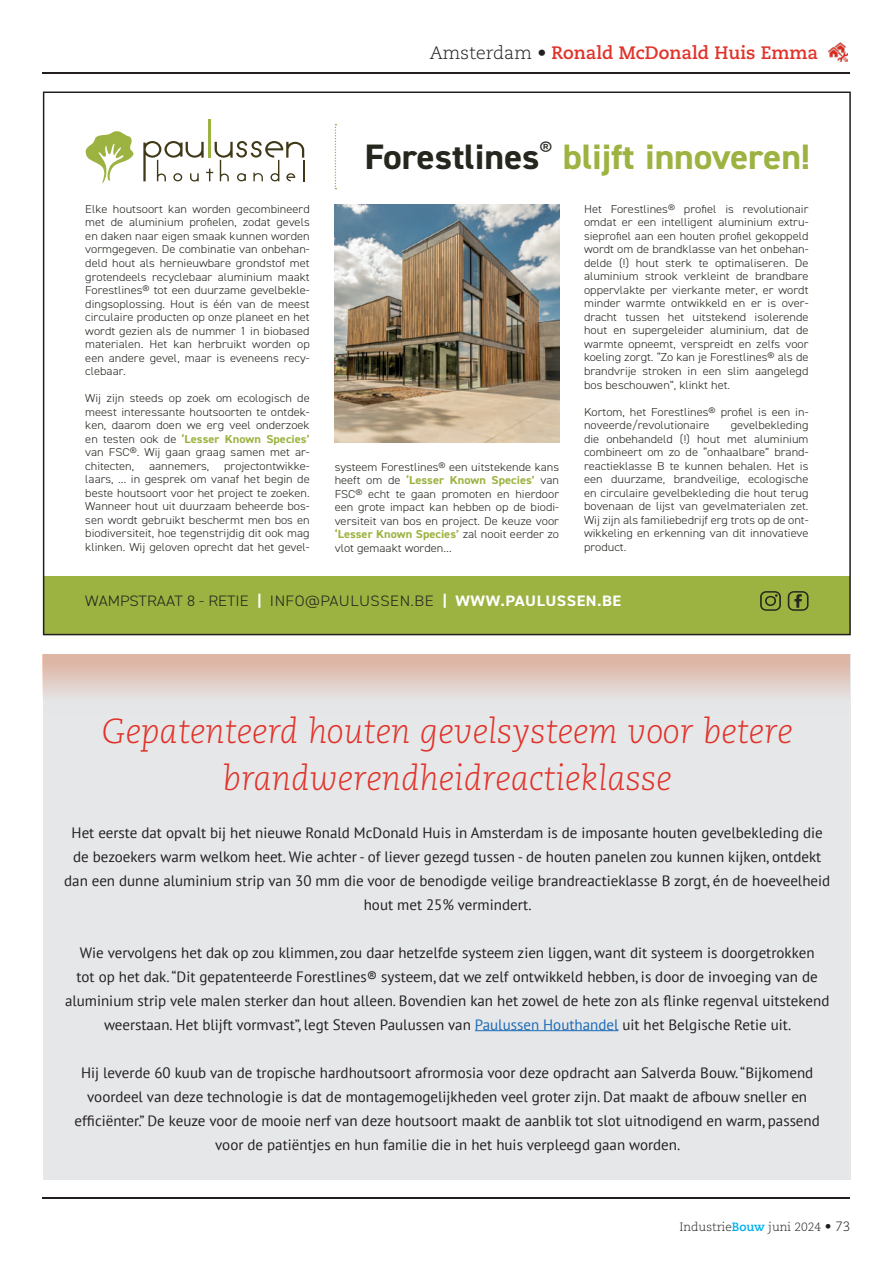
<style>
.page{position:relative;width:893px;height:1263px;background:#fff}
.page>*{position:absolute;margin:0;border:0;box-sizing:border-box;transform-origin:0 0}
.t1{font:700 35.4px "DIN2014";letter-spacing:-.005em;color:#9cb341;scale:1.06 1}
.t2{font:italic 300 34.5px/46.5px "Caecilia LT Pro 46";color:#e13229;text-align:center}
.t3{font:700 18px "Caecilia LT Pro 75";color:#e13229}
.t4{font:300 15.15px "DIN2014";color:#25261e;scale:1.08 1}
.t5{font:15px/24px "PT Sans";color:#231f20;text-align:center}
.t6{font:300 12px "Caecilia LT Pro 45";color:#231f20}
.t7{font:300 11.55px/13.5px "DIN2014";color:#25261e;text-align:justify;scale:1.08 1}
.s1{font-family:"Caecilia LT Pro 45";font-weight:300;color:#231f20}
.s2{color:#25261e}
.s3{font-weight:700;color:#9cb341}
.s4{font-weight:700;color:#fff}
.s5{color:#1b6ab5}
.s6{font-family:"Caecilia LT Pro 75";font-weight:700;color:#00aeef}
.s7{font-size:13.5px}
</style>
<div class="page">
<hr style="left:43px;top:72px;width:807px;height:1px;background:#231f20">
<hr style="left:43px;top:1198px;width:807px;height:1px;background:#231f20">
<div style="left:44px;top:576px;width:806px;height:59px;background:#9cb341"></div>
<svg style="left:760px;top:591px;width:21px;height:20px"></svg>
<svg style="left:788px;top:591px;width:20px;height:20px"></svg>
<hr style="left:208px;top:119px;width:2px;height:39px;background:#9cb342">
<svg style="left:143px;top:141px;width:161px;height:41px"></svg>
<svg style="left:86px;top:131px;width:48px;height:52px"></svg>
<svg style="left:335px;top:124px;width:1px;height:65px"></svg>
<img style="left:335px;top:205px;width:224px;height:238px">
<div style="left:43px;top:654px;width:808px;height:525px;background:#e6e7e9"></div>
<hr style="left:475px;top:1030px;width:143px;height:1px;background:#1b6ab5">
<div style="left:43px;top:654px;width:807px;height:60px;background:linear-gradient(to bottom,#ddb09e,#e6edf2)"></div>
<img style="left:829px;top:43px;width:19px;height:19px">
<h3 class="t3" style="left:430px;top:40px;width:390px"><span class="s1">Amsterdam •</span> Ronald McDonald Huis Emma</h3>
<h1 class="t1" style="left:364px;top:133px;width:422px"><span class="s2">Forestlines</span><sup>®</sup> blijft innoveren!</h1>
<p class="t7" style="left:85px;top:202px;width:209px">Elke houtsoort kan worden gecombineerd met de aluminium profielen, zodat gevels en daken naar eigen smaak kunnen worden vormgegeven. De combinatie van onbehan&shy;deld hout als hernieuwbare grondstof met grotendeels recyclebaar aluminium maakt Forestlines® tot een duurzame gevelbekle&shy;dingsoplossing. Hout is één van de meest circulaire producten op onze planeet en het wordt gezien als de nummer 1 in biobased materialen. Het kan herbruikt worden op een andere gevel, maar is eveneens recy&shy;clebaar.</p>
<p class="t7" style="left:85px;top:391px;width:209px">Wij zijn steeds op zoek om ecologisch de meest interessante houtsoorten te ontdek&shy;ken, daarom doen we erg veel onderzoek en testen ook de <span class="s3">‘Lesser Known Species’ </span>van FSC®. Wij gaan graag samen met ar&shy;chitecten,</p>
<p class="t7" style="left:85px;top:459px;width:209px;text-indent:139px">projectontwikke&shy;laars, … in gesprek om vanaf het begin de beste houtsoort voor het project te zoeken.<br>Wanneer hout uit duurzaam beheerde bos&shy;sen wordt gebruikt beschermt men bos en biodiversiteit, hoe tegenstrijdig dit ook mag klinken. Wij geloven oprecht dat het gevel-</p>
<p class="t7" style="left:335px;top:460px;width:209px">systeem Forestlines® een uitstekende kans heeft om de <span class="s3">‘Lesser Known Species’</span> van FSC® echt te gaan promoten en hierdoor een grote impact kan hebben op de biodi&shy;versiteit van bos en project. De keuze voor <span class="s3">‘Lesser Known Species’</span> zal nooit eerder zo vlot gemaakt worden…</p>
<p class="t7" style="left:149px;top:459px;width:57px">aannemers,</p>
<p class="t7" style="left:584px;top:202px;width:209px">Het Forestlines® profiel is revolutionair omdat er een intelligent aluminium extru&shy;sieprofiel aan een houten profiel gekoppeld wordt om de brandklasse van het onbehan&shy;delde (!) hout sterk te optimaliseren. De aluminium strook verkleint de brandbare oppervlakte per vierkante meter, er wordt minder warmte ontwikkeld en er is over&shy;dracht tussen het uitstekend isolerende hout en supergeleider aluminium, dat de warmte opneemt, verspreidt en zelfs voor koeling zorgt. “Zo kan je Forestlines® als de brandvrije stroken in een slim aangelegd bos beschouwen”, klinkt het.</p>
<p class="t7" style="left:584px;top:405px;width:209px">Kortom, het Forestlines® profiel is een in&shy;noveerde/revolutionaire</p>
<p class="t7" style="left:584px;top:418px;width:209px;text-indent:147px">gevelbekleding die onbehandeld (!) hout met aluminium combineert om zo de “onhaalbare” brand&shy;reactieklasse B te kunnen behalen. Het is een duurzame, brandveilige, ecologische en circulaire gevelbekleding die hout terug bovenaan de lijst van gevelmaterialen zet.<br>Wij zijn als familiebedrijf erg trots op de ont&shy;wikkeling en erkenning van dit innovatieve product.</p>
<h3 class="t4" style="left:85px;top:592px;width:498px">WAMPSTRAAT 8 - RETIE <span class="s4">|</span> INFO@PAULUSSEN.BE <span class="s4">| WWW.PAULUSSEN.BE</span></h3>
<h2 class="t2" style="left:101px;top:708px;width:693px">Gepatenteerd houten gevelsysteem voor betere brandwerendheidreactieklasse</h2>
<p class="t5" style="left:64px;top:820px;width:768px">Het eerste dat opvalt bij het nieuwe Ronald McDonald Huis in Amsterdam is de imposante houten gevelbekleding die de bezoekers warm welkom heet. Wie achter - of liever gezegd tussen - de houten panelen zou kunnen kijken, ontdekt dan een dunne aluminium strip van 30 mm die voor de benodigde veilige brandreactieklasse B zorgt, én de hoeveelheid hout met 25% vermindert.</p>
<p class="t5" style="left:65px;top:940px;width:766px">Wie vervolgens het dak op zou klimmen, zou daar hetzelfde systeem zien liggen, want dit systeem is doorgetrokken<br>tot op het dak. “Dit gepatenteerde Forestlines® systeem, dat we zelf ontwikkeld hebben, is door de invoeging van de aluminium strip vele malen sterker dan hout alleen. Bovendien kan het zowel de hete zon als flinke regenval uitstekend weerstaan. Het blijft vormvast”, legt Steven Paulussen van <span class="s5">Paulussen Houthandel</span> uit het Belgische Retie uit.</p>
<p class="t5" style="left:75px;top:1060px;width:747px">Hij leverde 60 kuub van de tropische hardhoutsoort afrormosia voor deze opdracht aan Salverda Bouw. “Bijkomend voordeel van deze technologie is dat de montagemogelijkheden veel groter zijn. Dat maakt de afbouw sneller en efficiënter.” De keuze voor de mooie nerf van deze houtsoort maakt de aanblik tot slot uitnodigend en warm, passend voor de patiëntjes en hun familie die in het huis verpleegd gaan worden.</p>
<p class="t6" style="left:679px;top:1219px;width:172px">Industrie<span class="s6">Bouw</span> juni 2024 <span class="s7">• 73</span></p>
</div>
